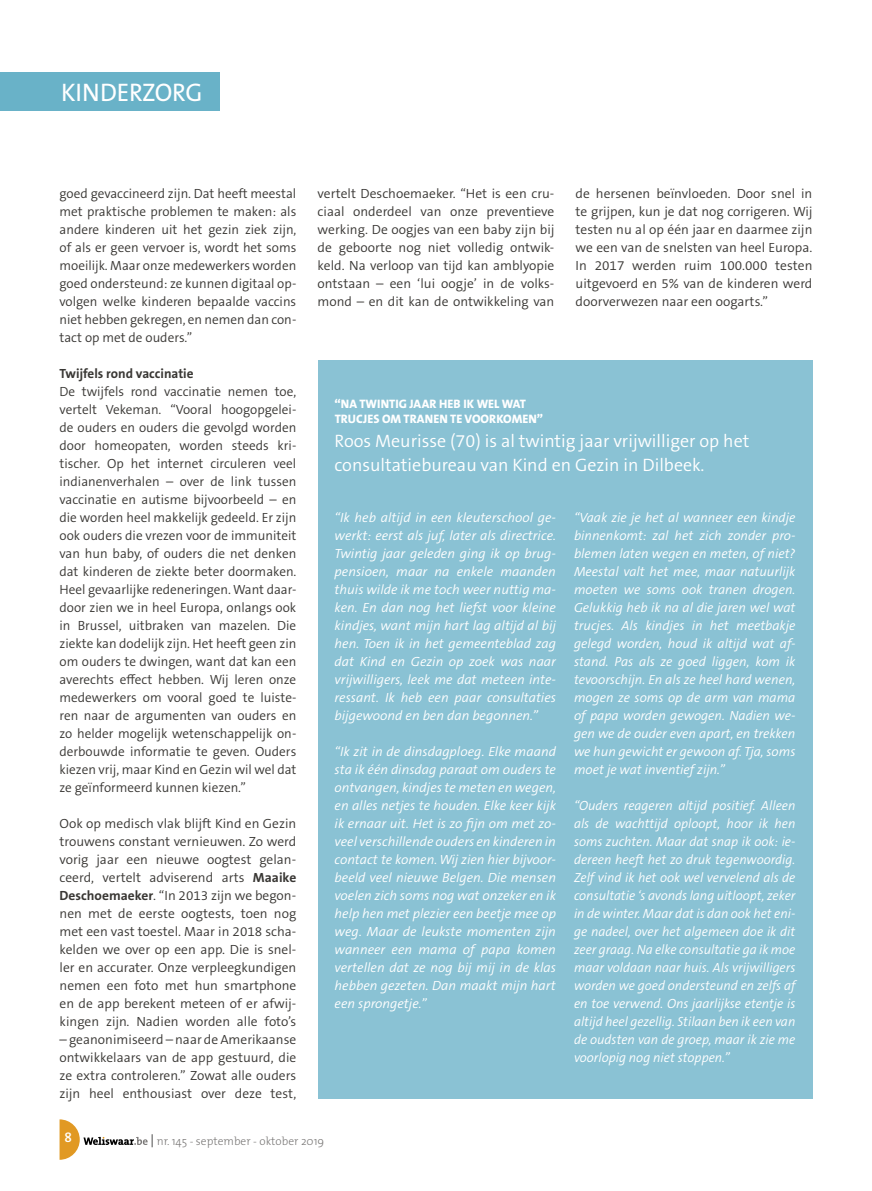
<style>
.page{position:relative;width:872px;height:1191px;background:#fff}
.page>*{position:absolute;margin:0;border:0;box-sizing:border-box;transform-origin:0 0}
.t1{font:25.5px "The Mix";letter-spacing:-.01em;color:#fff}
.t2{font:300 18px/24px "The Sans B W4";color:#fff}
.t3{font:600 13.5px "The Mix";color:#fff}
.t4{font:300 13.35px/18px "The Sans B W4";color:#393734;text-align:justify}
.t5{font:italic 300 13.35px/18px "The Sans B W4";color:#fff;text-align:justify}
.t6{font:700 13.35px "The Sans B W7";color:#393734}
.t7{font:800 12.3px/15px "The Sans B W8";letter-spacing:.005em;color:#fff}
.t8{font:300 11.55px "The Mix";color:#7b7978}
.s1{font-family:"The Sans B W7";font-weight:700}
.s2{font-size:13.05px;color:#000}
</style>
<div class="page">
<div style="left:317px;top:360px;width:495px;height:738px;background:#8ac2d4"></div>
<div style="left:0;top:72px;width:220px;height:39px;background:#69b2c8"></div>
<svg style="left:60px;top:1119px;width:87px;height:40px"></svg>
<h1 class="t1" style="left:61px;top:71px;width:143px">KINDERZORG</h1>
<p class="t4" style="left:60px;top:185px;width:238px">goed gevaccineerd zijn. Dat heeft meestal met praktische problemen te maken: als andere kinderen uit het gezin ziek zijn, of als er geen vervoer is, wordt het soms moeilijk. Maar onze medewerkers worden goed ondersteund: ze kunnen digitaal op&shy;volgen welke kinderen bepaalde vaccins niet hebben gekregen, en nemen dan con&shy;tact op met de ouders.”</p>
<p class="t6" style="left:60px;top:365px;width:136px">Twijfels rond vaccinatie</p>
<p class="t4" style="left:60px;top:383px;width:238px">De twijfels rond vaccinatie nemen toe, vertelt Vekeman. “Vooral hoogopgelei&shy;de ouders en ouders die gevolgd worden door homeopaten, worden steeds kri&shy;tischer. Op het internet circuleren veel indianenverhalen – over de link tussen vaccinatie en autisme bijvoorbeeld – en die worden heel makkelijk gedeeld. Er zijn ook ouders die vrezen voor de immuniteit van hun baby, of ouders die net denken dat kinderen de ziekte beter doormaken.<br>Heel gevaarlijke redeneringen. Want daar&shy;door zien we in heel Europa, onlangs ook in Brussel, uitbraken van mazelen. Die ziekte kan dodelijk zijn. Het heeft geen zin om ouders te dwingen, want dat kan een averechts effect hebben. Wij leren onze medewerkers om vooral goed te luiste&shy;ren naar de argumenten van ouders en zo helder mogelijk wetenschappelijk on&shy;derbouwde informatie te geven. Ouders kiezen vrij, maar Kind en Gezin wil wel dat ze geïnformeerd kunnen kiezen.”</p>
<p class="t4" style="left:60px;top:815px;width:238px">Ook op medisch vlak blijft Kind en Gezin trouwens constant vernieuwen. Zo werd vorig jaar een nieuwe oogtest gelan&shy;ceerd, vertelt adviserend arts <span class="s1">Maaike Deschoemaeker</span>. “In 2013 zijn we begon&shy;nen met de eerste oogtests, toen nog met een vast toestel. Maar in 2018 scha&shy;kelden we over op een app. Die is snel&shy;ler en accurater. Onze verpleegkundigen nemen een foto met hun smartphone en de app berekent meteen of er afwij&shy;kingen zijn. Nadien worden alle foto’s</p>
<p class="t4" style="left:60px;top:1031px;width:238px">– geanonimiseerd – naar de Amerikaanse ontwikkelaars van de app gestuurd, die ze extra controleren.” Zowat alle ouders zijn heel enthousiast over deze test,</p>
<p class="t4" style="left:317px;top:185px;width:238px">vertelt Deschoemaeker. “Het is een cru&shy;ciaal onderdeel van onze preventieve werking. De oogjes van een baby zijn bij de geboorte nog niet volledig ontwik&shy;keld. Na verloop van tijd kan amblyopie ontstaan – een ‘lui oogje’ in de volks&shy;mond – en dit kan de ontwikkeling van</p>
<p class="t4" style="left:575px;top:185px;width:238px">de hersenen beïnvloeden. Door snel in te grijpen, kun je dat nog corrigeren. Wij testen nu al op één jaar en daarmee zijn we een van de snelsten van heel Europa.<br>In 2017 werden ruim 100.000 testen uitgevoerd en 5% van de kinderen werd doorverwezen naar een oogarts.”</p>
<p class="t7" style="left:334px;top:396px;width:210px">“NA TWINTIG JAAR HEB IK WEL WAT<br>TRUCJES OM TRANEN TE VOORKOMEN”</p>
<h2 class="t2" style="left:334px;top:428px;width:416px">Roos Meurisse (70) is al twintig jaar vrijwilliger op het consultatiebureau van Kind en Gezin in Dilbeek.</h2>
<p class="t5" style="left:334px;top:509px;width:223px">“Ik heb altijd in een kleuterschool ge&shy;werkt: eerst als juf, later als directrice.<br>Twintig jaar geleden ging ik op brug&shy;pensioen, maar na enkele maanden thuis wilde ik me toch weer nuttig ma&shy;ken. En dan nog het liefst voor kleine kindjes, want mijn hart lag altijd al bij hen. Toen ik in het gemeenteblad zag dat Kind en Gezin op zoek was naar vrijwilligers, leek me dat meteen inte&shy;ressant. Ik heb een paar consultaties bijgewoond en ben dan begonnen.”</p>
<p class="t5" style="left:334px;top:743px;width:223px">“Ik zit in de dinsdagploeg. Elke maand sta ik één dinsdag paraat om ouders te ontvangen, kindjes te meten en wegen, en alles netjes te houden. Elke keer kijk ik ernaar uit. Het is zo fijn om met zo&shy;veel verschillende ouders en kinderen in contact te komen. Wij zien hier bijvoor&shy;beeld veel nieuwe Belgen. Die mensen voelen zich soms nog wat onzeker en ik help hen met plezier een beetje mee op weg. Maar de leukste momenten zijn wanneer een mama of papa komen vertellen dat ze nog bij mij in de klas hebben gezeten. Dan maakt mijn hart een sprongetje.”</p>
<p class="t5" style="left:574px;top:509px;width:223px">“Vaak zie je het al wanneer een kindje binnenkomt: zal het zich zonder pro&shy;blemen laten wegen en meten, of niet?<br>Meestal valt het mee, maar natuurlijk moeten we soms ook tranen drogen.<br>Gelukkig heb ik na al die jaren wel wat trucjes. Als kindjes in het meetbakje gelegd worden, houd ik altijd wat af&shy;stand. Pas als ze goed liggen, kom ik tevoorschijn. En als ze heel hard wenen, mogen ze soms op de arm van mama of papa worden gewogen. Nadien we&shy;gen we de ouder even apart, en trekken we hun gewicht er gewoon af. Tja, soms moet je wat inventief zijn.”</p>
<p class="t5" style="left:574px;top:797px;width:223px">“Ouders reageren altijd positief. Alleen als de wachttijd oploopt, hoor ik hen soms zuchten. Maar dat snap ik ook: ie&shy;dereen heeft het zo druk tegenwoordig.<br>Zelf vind ik het ook wel vervelend als de consultatie ‘s avonds lang uitloopt, zeker in de winter. Maar dat is dan ook het eni&shy;ge nadeel, over het algemeen doe ik dit zeer graag. Na elke consultatie ga ik moe maar voldaan naar huis. Als vrijwilligers worden we goed ondersteund en zelfs af en toe verwend. Ons jaarlijkse etentje is altijd heel gezellig. Stilaan ben ik een van de oudsten van de groep, maar ik zie me voorlopig nog niet stoppen.”</p>
<p class="t3" style="left:64px;top:1126px;width:9px">8</p>
<p class="t8" style="left:150px;top:1131px;width:175px"><span class="s2">|</span> nr. 145 - september - oktober 2019</p>
</div>
